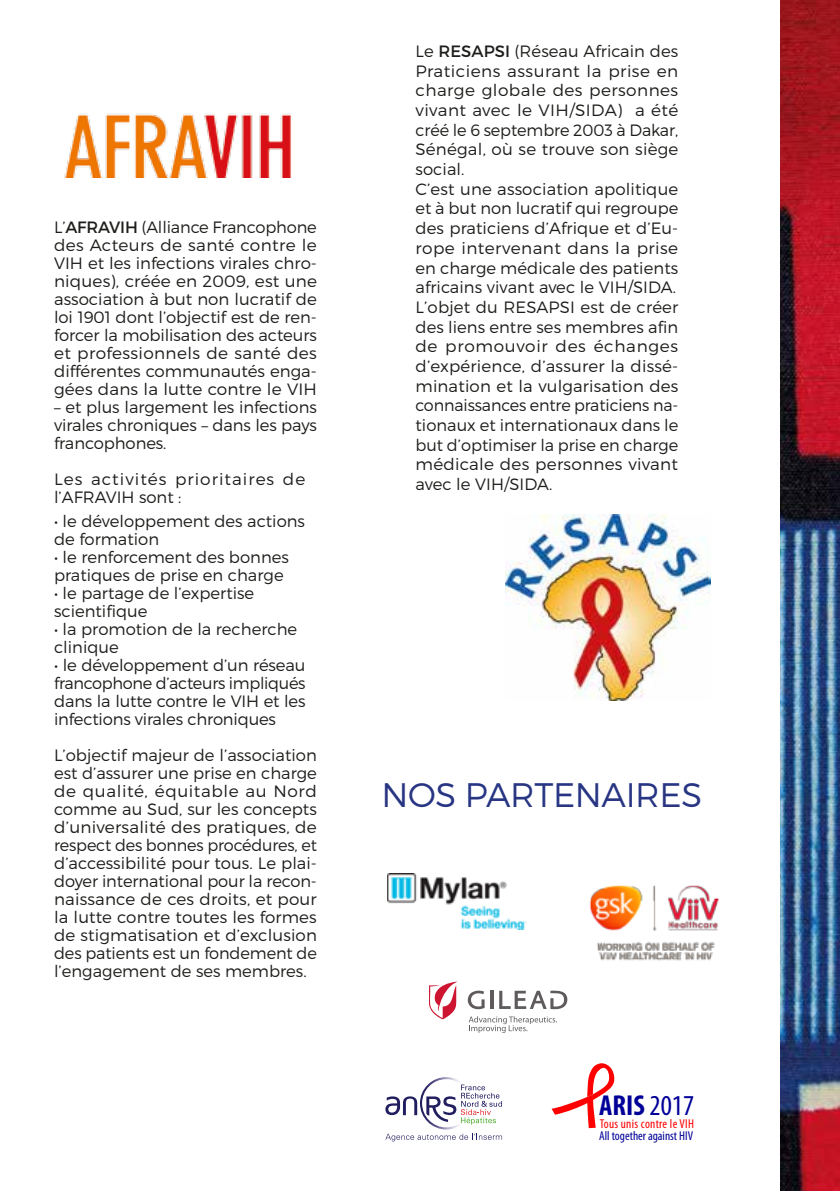
<style>
.page{position:relative;width:840px;height:1191px;background:#fff}
.page>*{position:absolute;margin:0;border:0;box-sizing:border-box;transform-origin:0 0}
.t1{font:300 34px "Montserrat";letter-spacing:-.01em;color:#283583}
.t2{font:700 condensed 29px "Myriad Pro";color:#009}
.t3{font:300 16.4px/18px "Montserrat";letter-spacing:.005em;color:#1d1d1b}
.t4{font:300 16.4px/18px "Montserrat";letter-spacing:.06em;color:#1d1d1b}
.t5{font:condensed 12.8px "Myriad Pro";color:#009}
.t6{font:condensed 12.8px "Myriad Pro";letter-spacing:.025em;color:#f00}
.s1{font-weight:400}
</style>
<div class="page">
<img style="left:780px;top:0;width:59px;height:1191px">
<img style="left:64px;top:113px;width:227px;height:65px">
<img style="left:505px;top:514px;width:204px;height:186px">
<svg style="left:385px;top:1077px;width:117px;height:64px"></svg>
<img style="left:589px;top:885px;width:130px;height:76px">
<svg style="left:551px;top:1063px;width:63px;height:65px"></svg>
<img style="left:387px;top:873px;width:139px;height:56px">
<svg style="left:429px;top:981px;width:28px;height:38px"></svg>
<svg style="left:467px;top:990px;width:17px;height:19px"></svg>
<hr style="left:490px;top:990px;width:3px;height:19px;background:#5f5b5c">
<svg style="left:499px;top:990px;width:68px;height:20px"></svg>
<svg style="left:468px;top:1016px;width:88px;height:17px"></svg>
<p class="t3" style="left:54px;top:218px;width:264px;text-align:justify">L’<span class="s1">AFRAVIH</span> (Alliance Francophone des Acteurs de santé contre le VIH et les infections virales chro&shy;niques), créée en 2009, est une association à but non lucratif de loi 1901 dont l’objectif est de ren&shy;forcer la mobilisation des acteurs et professionnels de santé des différentes communautés enga&shy;gées dans la lutte contre le VIH</p>
<p class="t3" style="left:54px;top:398px;width:264px;text-align:justify">– et plus largement les infections virales chroniques – dans les pays francophones.</p>
<p class="t4" style="left:54px;top:470px;width:252px">Les activités prioritaires de l’AFRAVIH sont :</p>
<p class="t3" style="left:54px;top:512px;width:252px">• le développement des actions de formation</p>
<p class="t3" style="left:54px;top:548px;width:236px">• le renforcement des bonnes pratiques de prise en charge</p>
<p class="t3" style="left:54px;top:584px;width:201px">• le partage de l’expertise scientifique</p>
<p class="t3" style="left:54px;top:620px;width:244px">• la promotion de la recherche clinique</p>
<p class="t3" style="left:54px;top:656px;width:253px;text-align:justify">• le développement d’un réseau francophone d’acteurs impliqués dans la lutte contre le VIH et les infections virales chroniques</p>
<p class="t3" style="left:54px;top:746px;width:264px;text-align:justify">L’objectif majeur de l’association est d’assurer une prise en charge de qualité, équitable au Nord comme au Sud, sur les concepts d’universalité des pratiques, de respect des bonnes procédures, et d’accessibilité pour tous. Le plai&shy;doyer international pour la recon&shy;naissance de ces droits, et pour la lutte contre toutes les formes de stigmatisation et d’exclusion des patients est un fondement de l’engagement de ses membres.</p>
<p class="t3" style="left:415px;top:41px;width:264px;line-height:19.6px">Le <span class="s1">RESAPSI</span> (Réseau Africain des<br>Praticiens assurant la prise en charge globale des personnes vivant avec le VIH/SIDA) a été créé le 6 septembre 2003 à Dakar,<br>Sénégal, où se trouve son siège social.<br>C’est une association apolitique et à but non lucratif qui regroupe des praticiens d’Afrique et d’Eu&shy;rope intervenant dans la prise en charge médicale des patients africains vivant avec le VIH/SIDA.<br>L’objet du RESAPSI est de créer des liens entre ses membres afin de promouvoir des échanges d’expérience, d’assurer la dissé&shy;mination et la vulgarisation des connaissances entre praticiens na&shy;tionaux et internationaux dans le but d’optimiser la prise en charge médicale des personnes vivant avec le VIH/SIDA.</p>
<h1 class="t1" style="left:381px;top:774px;width:322px">NOS PARTENAIRES</h1>
<h2 class="t2" style="left:599px;top:1087px;width:96px">ARIS <span class="s1">2017</span></h2>
<p class="t6" style="left:599px;top:1115px;width:96px">Tous unis contre le VIH</p>
<p class="t5" style="left:599px;top:1127px;width:95px">All together against HIV</p>
</div>
